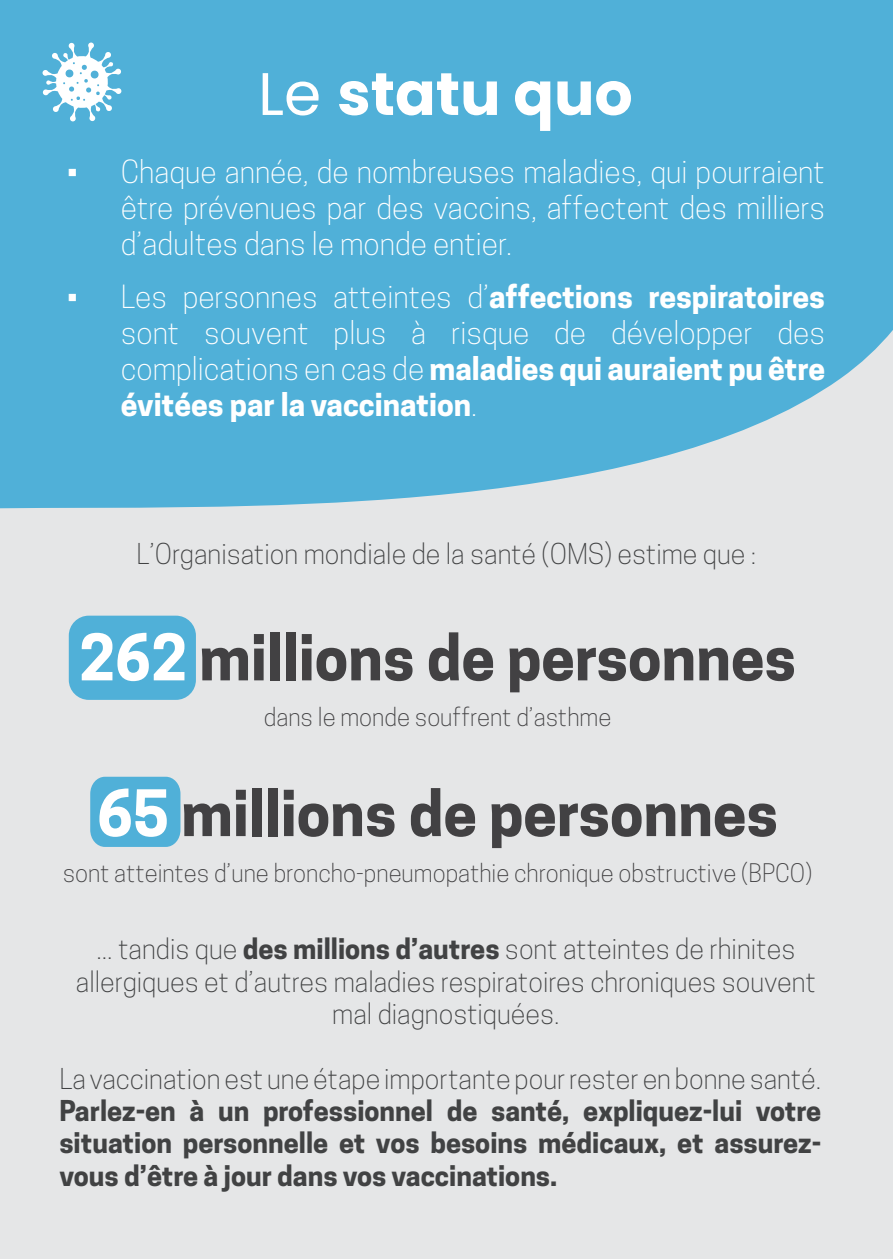
<style>
.page{position:relative;width:893px;height:1259px;background:#e5e6e7}
.page>*{position:absolute;margin:0;border:0;box-sizing:border-box;transform-origin:0 0}
.t1{font:700 60px "Cooper Hewitt";color:#424143}
.t2{font:700 60px "Poppins";color:#fff}
.t3{font:300 30px/36px "Cooper Hewitt";color:#fff;text-align:justify}
.t4{font:300 27px/32.4px "Cooper Hewitt";color:#414243;text-align:center}
.t5{font:700 27px/32.4px "Cooper Hewitt";color:#414243;text-align:justify}
.t6{font:300 24px "Cooper Hewitt";color:#424143}
.s1{font-weight:400}
.s2{font-weight:700}
.s3{color:#fff}
</style>
<div class="page">
<svg style="left:0;top:0;width:893px;height:509px;background:#5ab3d9"></svg>
<div style="left:72px;top:618px;width:121px;height:79px;background:#50b0d8;border-radius:17px"></div>
<div style="left:69px;top:615px;width:127px;height:85px;border:6px solid #50b0d8;border-radius:17px"></div>
<svg style="left:42px;top:42px;width:80px;height:80px;background:#96cfe7"></svg>
<div style="left:90px;top:776px;width:90px;height:71px;background:#50b0d8"></div>
<h1 class="t2" style="left:258px;top:59px;width:376px"><span class="s1">Le</span> statu quo</h1>
<p class="t3" style="left:121px;top:154px;width:706px;text-indent:-54px">• Chaque année, de nombreuses maladies, qui pourraient être prévenues par des vaccins, affectent des milliers d’adultes dans le monde entier.</p>
<p class="t3" style="left:121px;top:279px;width:706px;text-indent:-54px">• Les personnes atteintes d’<span class="s2">affections respiratoires </span>sont souvent plus à risque de développer des complications en cas de <span class="s2">maladies qui auraient pu être évitées par la vaccination</span>.</p>
<p class="t4" style="left:136px;top:537px;width:621px">L’Organisation mondiale de la santé (OMS) estime que :</p>
<h1 class="t1" style="left:79px;top:622px;width:718px"><span class="s3">262</span> millions de personnes</h1>
<p class="t6" style="left:264px;top:703px;width:349px">dans le monde souffrent d’asthme</p>
<h1 class="t1" style="left:97px;top:778px;width:682px"><span class="s3">65</span> millions de personnes</h1>
<p class="t6" style="left:63px;top:859px;width:751px">sont atteintes d’une broncho-pneumopathie chronique obstructive (BPCO)</p>
<p class="t4" style="left:76px;top:933px;width:741px">... tandis que <span class="s2">des millions d’autres</span> sont atteintes de rhinites allergiques et d’autres maladies respiratoires chroniques souvent mal diagnostiquées.</p>
<p class="t4" style="left:59px;top:1062px;width:763px">La vaccination est une étape importante pour rester en bonne santé.</p>
<p class="t5" style="left:59px;top:1094px;width:763px">Parlez-en à un professionnel de santé, expliquez-lui votre situation personnelle et vos besoins médicaux, et assurez&shy;vous d’être à jour dans vos vaccinations.</p>
</div>
